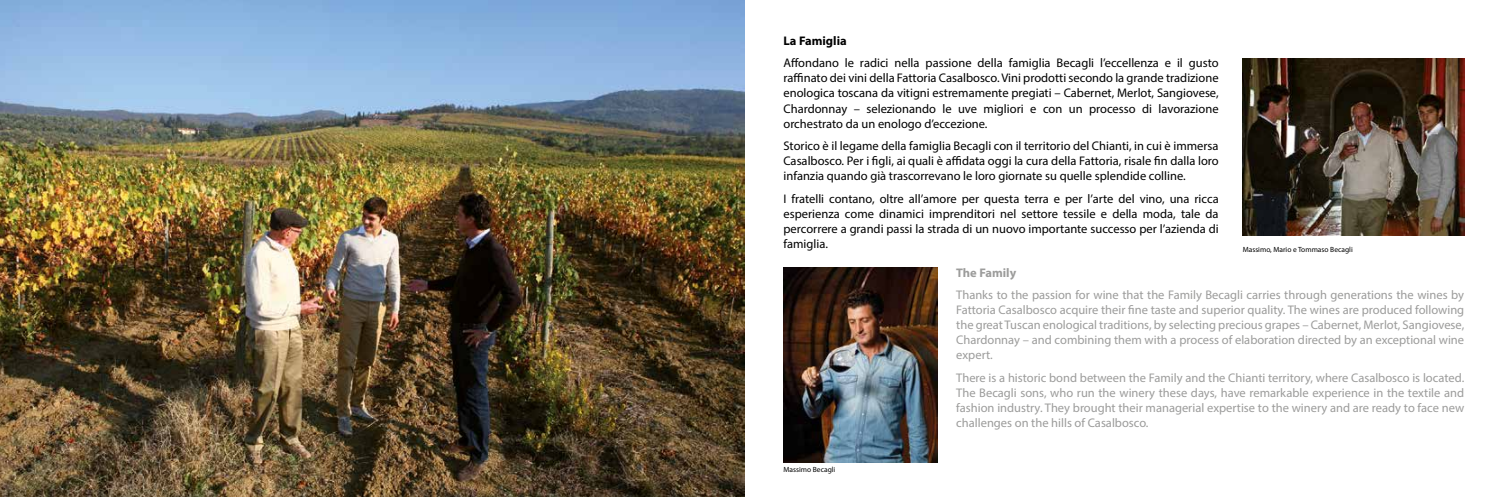
<style>
.page{position:relative;width:1489px;height:497px;background:#fff}
.page>*{position:absolute;margin:0;border:0;box-sizing:border-box;transform-origin:0 0}
.t1{font:12.5px/15px "Myriad Pro";color:#000;text-align:justify}
.t2{font:12.5px/15px "Myriad Pro";color:#9c9c9b;text-align:justify}
.t3{font:700 12.5px "Myriad Pro";color:#000}
.t4{font:700 12.5px "Myriad Pro";color:#9c9c9b}
.t5{font:7.5px "Myriad Pro";color:#000}
</style>
<div class="page">
<img style="left:0;top:0;width:744px;height:496px">
<img style="left:1242px;top:58px;width:221px;height:177px">
<img style="left:783px;top:267px;width:154px;height:195px">
<p class="t3" style="left:783px;top:32px;width:65px">La Famiglia</p>
<p class="t1" style="left:783px;top:55px;width:436px">Affondano le radici nella passione della famiglia Becagli l’eccellenza e il gusto raffinato dei vini della Fattoria Casalbosco. Vini prodotti secondo la grande tradizione enologica toscana da vitigni estremamente pregiati – Cabernet, Merlot, Sangiovese, Chardonnay – selezionando le uve migliori e con un processo di lavorazione orchestrato da un enologo d’eccezione.</p>
<p class="t1" style="left:783px;top:138px;width:436px">Storico è il legame della famiglia Becagli con il territorio del Chianti, in cui è immersa Casalbosco. Per i figli, ai quali è affidata oggi la cura della Fattoria, risale fin dalla loro infanzia quando già trascorrevano le loro giornate su quelle splendide colline.</p>
<p class="t1" style="left:783px;top:190px;width:436px">I fratelli contano, oltre all’amore per questa terra e per l’arte del vino, una ricca esperienza come dinamici imprenditori nel settore tessile e della moda, tale da percorrere a grandi passi la strada di un nuovo importante successo per l’azienda di famiglia.</p>
<p class="t4" style="left:956px;top:264px;width:61px">The Family</p>
<p class="t2" style="left:956px;top:287px;width:509px">Thanks to the passion for wine that the Family Becagli carries through generations the wines by Fattoria Casalbosco acquire their fine taste and superior quality. The wines are produced following the great Tuscan enological traditions, by selecting precious grapes – Cabernet, Merlot, Sangiovese, Chardonnay – and combining them with a process of elaboration directed by an exceptional wine expert.</p>
<p class="t2" style="left:956px;top:369px;width:509px">There is a historic bond between the Family and the Chianti territory, where Casalbosco is located.<br>The Becagli sons, who run the winery these days, have remarkable experience in the textile and fashion industry. They brought their managerial expertise to the winery and are ready to face new challenges on the hills of Casalbosco.</p>
<p class="t5" style="left:1242px;top:244px;width:112px">Massimo, Mario e Tommaso Becagli</p>
<p class="t5" style="left:783px;top:464px;width:53px">Massimo Becagli</p>
</div>
